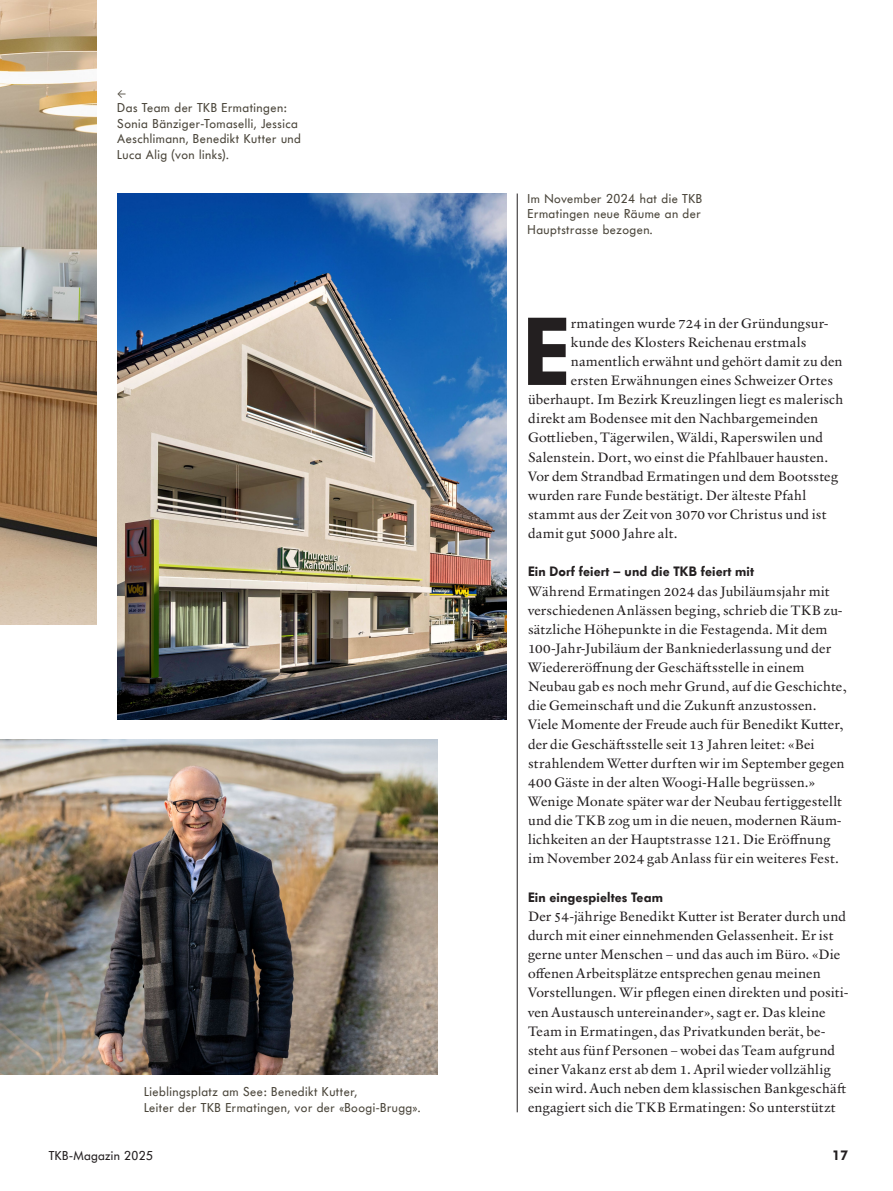
<style>
.page{position:relative;width:893px;height:1191px;background:#fff}
.page>*{position:absolute;margin:0;border:0;box-sizing:border-box;transform-origin:0 0}
.t1{font:600 95.25px "Futura BQ";color:#231f20}
.t2{font:13.8px/19.2px "Verdigris MVB Pro Text";letter-spacing:.015em;color:#231f20}
.t3{font:600 13.5px "Futura BQ";letter-spacing:.01em;color:#231f20}
.t4{font:12.75px/15.6px "Futura BQ";letter-spacing:.04em;color:#4a453a}
.t5{font:12.75px "Futura BQ";letter-spacing:.03em;color:#231f20}
.t6{font:12.75px "Verdigris MVB Pro Text";color:#4a453a}
</style>
<div class="page">
<img style="left:0;top:0;width:96px;height:624px">
<hr style="left:517px;top:193px;width:1px;height:919px;background:#231f20">
<img style="left:117px;top:193px;width:390px;height:527px">
<img style="left:0;top:739px;width:438px;height:335px">
<p class="t6" style="left:117px;top:83px;width:11px">←</p>
<p class="t4" style="left:117px;top:100px;width:185px">Das Team der TKB Ermatingen:<br>Sonia Bänziger-Tomaselli, Jessica<br>Aeschlimann, Benedikt Kutter und<br>Luca Alig (von links).</p>
<p class="t4" style="left:528px;top:190px;width:176px;text-align:justify">Im November 2024 hat die TKB Ermatingen neue Räume an der Hauptstrasse bezogen.</p>
<h1 class="t1" style="left:523px;top:290px;width:49px">E</h1>
<p class="t2" style="left:571px;top:313px;width:259px">rmatingen wurde 724 in der Gründungsur-</p>
<p class="t2" style="left:571px;top:332px;width:237px">kunde des Klosters Reichenau erstmals</p>
<p class="t2" style="left:571px;top:351px;width:273px">namentlich erwähnt und gehört damit zu den</p>
<p class="t2" style="left:571px;top:370px;width:264px">ersten Erwähnungen eines Schweizer Ortes</p>
<p class="t2" style="left:528px;top:389px;width:317px">überhaupt. Im Bezirk Kreuzlingen liegt es malerisch</p>
<p class="t2" style="left:528px;top:408px;width:292px">direkt am Bodensee mit den Nachbargemeinden</p>
<p class="t2" style="left:528px;top:427px;width:296px">Gottlieben, Tägerwilen, Wäldi, Raperswilen und</p>
<p class="t2" style="left:528px;top:447px;width:302px">Salenstein. Dort, wo einst die Pfahlbauer hausten.</p>
<p class="t2" style="left:528px;top:466px;width:311px">Vor dem Strandbad Ermatingen und dem Bootssteg</p>
<p class="t2" style="left:528px;top:485px;width:280px">wurden rare Funde bestätigt. Der älteste Pfahl</p>
<p class="t2" style="left:528px;top:504px;width:300px">stammt aus der Zeit von 3070 vor Christus und ist</p>
<p class="t2" style="left:528px;top:523px;width:151px">damit gut 5000 Jahre alt.</p>
<p class="t3" style="left:528px;top:563px;width:227px">Ein Dorf feiert – und die TKB feiert mit</p>
<p class="t2" style="left:528px;top:580px;width:320px">Während Ermatingen 2024 das Jubiläumsjahr mit verschiedenen Anlässen beging, schrieb die TKB zu&shy;sätzliche Höhepunkte in die Festagenda. Mit dem 100-Jahr-Jubiläum der Bankniederlassung und der Wiedereröffnung der Geschäftsstelle in einem Neubau gab es noch mehr Grund, auf die Geschichte, die Gemeinschaft und die Zukunft anzustossen.<br>Viele Momente der Freude auch für Benedikt Kutter, der die Geschäftsstelle seit 13 Jahren leitet: «Bei strahlendem Wetter durften wir im September gegen 400 Gäste in der alten Woogi-Halle begrüssen.» Wenige Monate später war der Neubau fertiggestellt und die TKB zog um in die neuen, modernen Räum&shy;lichkeiten an der Hauptstrasse 121. Die Eröffnung im November 2024 gab Anlass für ein weiteres Fest.</p>
<p class="t3" style="left:528px;top:888px;width:136px">Ein eingespieltes Team</p>
<p class="t2" style="left:528px;top:906px;width:322px">Der 54-jährige Benedikt Kutter ist Berater durch und durch mit einer einnehmenden Gelassenheit. Er ist gerne unter Menschen − und das auch im Büro. «Die offenen Arbeitsplätze entsprechen genau meinen Vorstellungen. Wir pflegen einen direkten und positi&shy;ven Austausch untereinander», sagt er. Das kleine Team in Ermatingen, das Privatkunden berät, be&shy;steht aus fünf Personen – wobei das Team aufgrund einer Vakanz erst ab dem 1. April wieder vollzählig sein wird. Auch neben dem klassischen Bankgeschäft engagiert sich die TKB Ermatingen: So unterstützt</p>
<p class="t4" style="left:144px;top:1083px;width:278px">Lieblingsplatz am See: Benedikt Kutter,<br>Leiter der TKB Ermatingen, vor der «Boogi-Brugg».</p>
<p class="t5" style="left:49px;top:1146px;width:106px">TKB-Magazin 2025</p>
<p class="t3" style="left:833px;top:1146px;width:17px">17</p>
</div>
